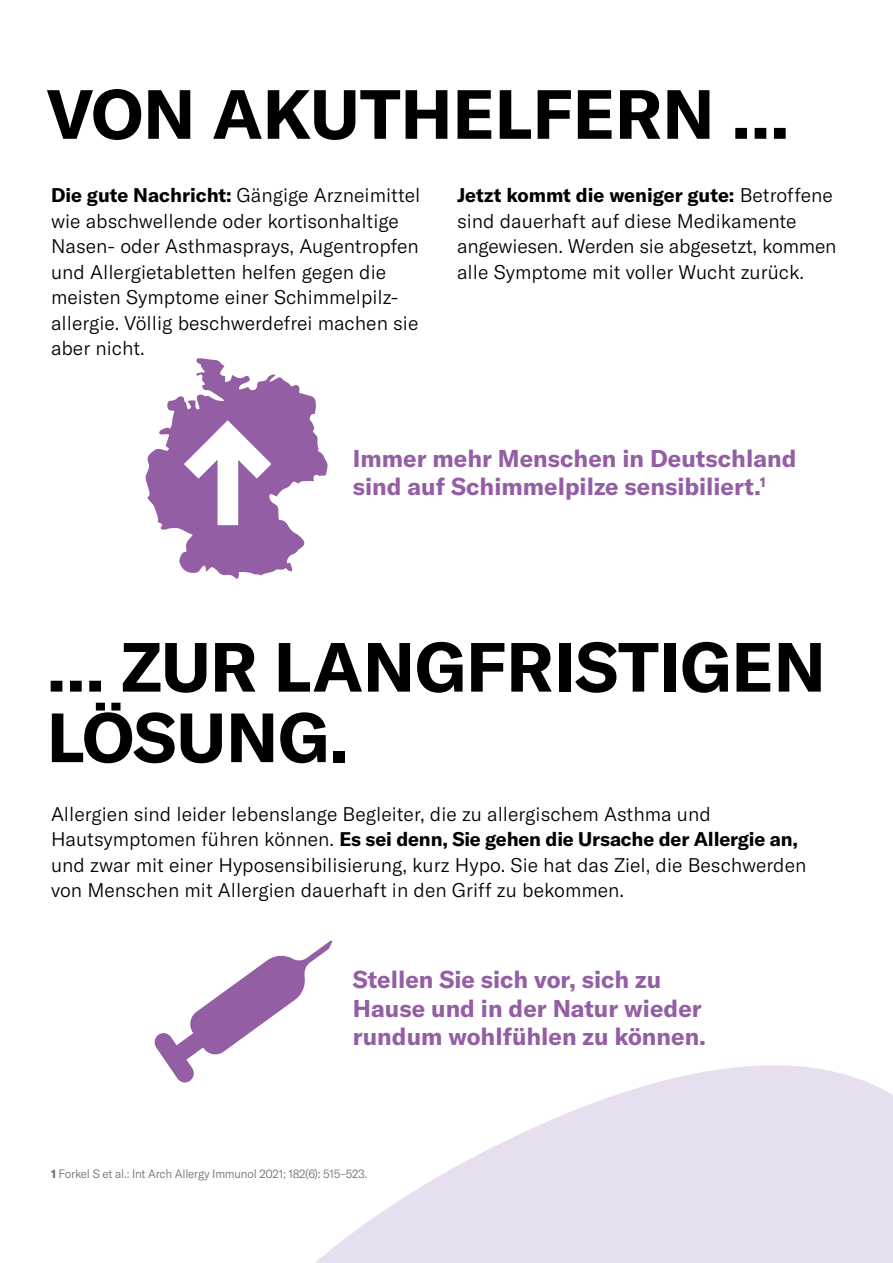
<style>
.page{position:relative;width:893px;height:1263px;background:#fff}
.page>*{position:absolute;margin:0;border:0;box-sizing:border-box;transform-origin:0 0}
.t1{font:700 68.4px/70.5px "GT America";color:#000}
.t2{font:700 24px/28.5px "GT America";color:#945ea4}
.t3{font:300 19.5px/25.5px "GT America";color:#000}
.t4{font:300 12px "GT America";letter-spacing:-.02em;color:#6e6e6e}
.s1{font-weight:700}
</style>
<div class="page">
<svg style="left:315px;top:1065px;width:578px;height:198px;fill:#e7dff0"></svg>
<svg style="left:154px;top:940px;width:178px;height:142px"></svg>
<svg style="left:145px;top:358px;width:183px;height:221px"></svg>
<h1 class="t1" style="left:47px;top:78px;width:744px">VON AKUTHELFERN …</h1>
<p class="t3" style="left:51px;top:183px;width:371px"><span class="s1">Die gute Nachricht:</span> Gängige Arzneimittel wie abschwellende oder kortisonhaltige Nasen- oder Asthmasprays, Augentropfen und Allergietabletten helfen gegen die meisten Symptome einer Schimmelpilz&shy;allergie. Völlig beschwerdefrei machen sie aber nicht.</p>
<p class="t3" style="left:457px;top:183px;width:381px"><span class="s1">Jetzt kommt die weniger gute:</span> Betroffene sind dauerhaft auf diese Medikamente angewiesen. Werden sie abgesetzt, kommen alle Symptome mit voller Wucht zurück.</p>
<p class="t2" style="left:353px;top:444px;width:445px">Immer mehr Menschen in Deutschland sind auf Schimmelpilze sensibiliert.<sup>1</sup></p>
<h1 class="t1" style="left:47px;top:631px;width:780px">… ZUR LANGFRISTIGEN<br>LÖSUNG.</h1>
<p class="t3" style="left:51px;top:801px;width:757px">Allergien sind leider lebenslange Begleiter, die zu allergischem Asthma und Hautsymptomen führen können. <span class="s1">Es sei denn, Sie gehen die Ursache der Allergie an, </span>und zwar mit einer Hyposensibilisierung, kurz Hypo. Sie hat das Ziel, die Beschwerden von Menschen mit Allergien dauerhaft in den Griff zu bekommen.</p>
<p class="t2" style="left:353px;top:965px;width:355px">Stellen Sie sich vor, sich zu<br>Hause und in der Natur wieder rundum wohlfühlen zu können.</p>
<p class="t4" style="left:51px;top:1167px;width:318px"><span class="s1">1</span> Forkel S et al.: Int Arch Allergy Immunol 2021; 182(6): 515–523.</p>
</div>
